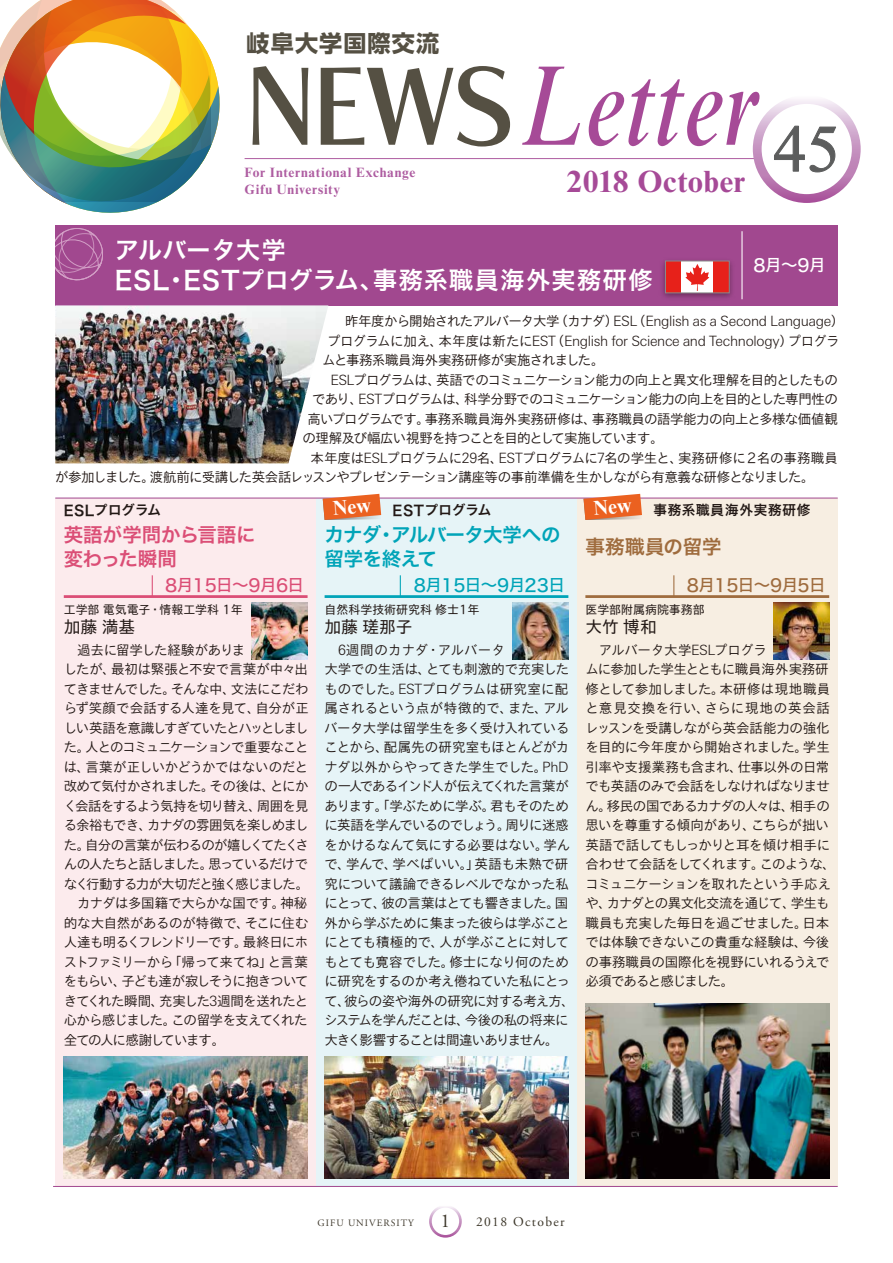
<style>
.page{position:relative;width:893px;height:1263px;background:#fff}
.page>*{position:absolute;margin:0;border:0;box-sizing:border-box;transform-origin:0 0}
.t1{font:italic condensed 116.55px "Times New Roman MT Std";color:#a64a97}
.t2{font:700 30.75px "Times New Roman MT Std";letter-spacing:.02em;color:#a64a97}
.t3{font:24px/29.7px "Hira Kaku Std N W6";letter-spacing:.055em;color:#fff}
.t4{font:700 23.1px "UD Shin Go Pro";letter-spacing:.05em;color:#555043}
.t5{font:19.5px/24px "Hira Kaku Std N W6";letter-spacing:-.035em;color:#00a4b8}
.t6{font:19.5px/24px "Hira Kaku Std N W6";letter-spacing:-.015em;color:#db4e76}
.t7{font:19.5px "Hira Kaku Std N W6";color:#9f6c3e}
.t8{font:19.5px "Adobe Garamond Pro";color:#3d372a}
.t9{font:17.7px "Hira Kaku Std N W5";color:#00a4b8}
.t10{font:17.7px "Hira Kaku Std N W5";color:#9f6c3e}
.t11{font:17.7px "Hira Kaku Std N W5";color:#db4e76}
.t12{font:16.8px "TB Go Std R";letter-spacing:-.005em;color:#221815}
.t13{font:16.5px "Hira Kaku Std N W5";color:#fff}
.t14{font:300 14.1px/19.5px "LT Univers Basic";letter-spacing:-.02em;color:#221815;text-align:center}
.t15{font:13.5px/19.5px "TB Go Std L";letter-spacing:-.05em;color:#221815}
.t16{font:13.5px "TB Go Std L";letter-spacing:-.07em;color:#221815}
.t17{font:13.5px "TB Go Std L";letter-spacing:-.03em;color:#221815}
.t18{font:13.5px "TB Go Std L";letter-spacing:-.08em;color:#221815}
.t19{font:13.5px "TB Go Std L";letter-spacing:-.09em;color:#221815}
.t20{font:13.5px "TB Go Std L";letter-spacing:-.075em;color:#221815}
.t21{font:700 13.5px/17px "Times New Roman MT Std";letter-spacing:.05em;color:#ae5da1}
.t22{font:13.5px "Hira Kaku Std N W6";letter-spacing:.05em;color:#221815}
.t23{font:13.5px "TB Go Std L";letter-spacing:-.085em;color:#221815}
.t24{font:13.5px "TB Go Std L";letter-spacing:-.1em;color:#221815}
.t25{font:13.5px "TB Go Std L";letter-spacing:-.105em;color:#221815}
.t26{font:13.5px "TB Go Std L";letter-spacing:-.015em;color:#221815}
.t27{font:13.5px "TB Go Std L";letter-spacing:-.01em;color:#221815}
.t28{font:13.5px "TB Go Std L";letter-spacing:-.025em;color:#221815}
.t29{font:13.5px "Adobe Garamond Pro";letter-spacing:.1em;color:#3d372a}
.t30{font:12px "TB Go Std R";letter-spacing:-.005em;color:#221815}
.t31{font:9.75px "Adobe Garamond Pro";letter-spacing:.1em;color:#3d372a}
.s1{font-family:"Chiaro Std B";font-style:normal;font-stretch:normal;font-size:104.1px;color:#555043}
.s2{font-size:25.65px}
.s3{font-size:17.7px}
.s4{font-family:"TB Go Std L";font-weight:400;font-size:13.5px}
.s5{font-family:"LT Univers Basic";font-weight:300;font-size:14.1px}
.s6{font-size:14.4px}
.s7{font-size:16.5px}
</style>
<div class="page">
<div style="left:577px;top:498px;width:261px;height:688px;background:#f7eee2"></div>
<div style="left:316px;top:498px;width:261px;height:688px;background:#e6f4f7"></div>
<div style="left:55px;top:498px;width:261px;height:688px;background:#fcebed"></div>
<div style="left:55px;top:225px;width:783px;height:81px;background:#a1488f"></div>
<svg style="left:55px;top:228px;width:48px;height:52px"></svg>
<img style="left:55px;top:305px;width:273px;height:158px">
<hr style="left:55px;top:498px;width:783px;height:1px;background:#a1488f">
<hr style="left:53px;top:1186px;width:785px;height:1px;background:#a1488f">
<img style="left:773px;top:603px;width:56px;height:56px">
<img style="left:585px;top:1004px;width:244px;height:174px">
<img style="left:512px;top:603px;width:56px;height:56px">
<img style="left:325px;top:1056px;width:243px;height:122px">
<img style="left:64px;top:1056px;width:244px;height:122px">
<img style="left:252px;top:603px;width:56px;height:56px">
<hr style="left:245px;top:158px;width:512px;height:1px;background:#ae5da1">
<svg style="left:753px;top:99px;width:108px;height:104px"></svg>
<hr style="left:741px;top:231px;width:1px;height:68px;background:#fff">
<svg style="left:0;top:0;width:220px;height:213px"></svg>
<img style="left:662px;top:260px;width:70px;height:38px">
<div style="left:665px;top:261px;width:64px;height:32px;background:#e7211a"></div>
<div style="left:681px;top:261px;width:32px;height:32px;background:#fff"></div>
<svg style="left:685px;top:264px;width:24px;height:27px"></svg>
<div style="left:665px;top:261px;width:64px;height:32px;border:1px solid #898989"></div>
<svg style="left:673px;top:575px;width:1px;height:20px"></svg>
<hr style="left:585px;top:595px;width:244px;height:3px;background:#9f6c3e">
<svg style="left:400px;top:575px;width:1px;height:20px"></svg>
<hr style="left:325px;top:595px;width:243px;height:3px;background:#00a4b8">
<svg style="left:152px;top:575px;width:1px;height:20px"></svg>
<hr style="left:64px;top:595px;width:244px;height:3px;background:#db4e76">
<svg style="left:429px;top:1207px;width:33px;height:30px"></svg>
<svg style="left:584px;top:494px;width:58px;height:26px;background:#e97944"></svg>
<svg style="left:323px;top:494px;width:59px;height:26px;background:#e77b49"></svg>
<h3 class="t4" style="left:247px;top:25px;width:194px">岐阜大学国際交流</h3>
<h1 class="t1" style="left:245px;top:39px;width:596px"><span class="s1">NEWS</span>Letter <sub>45</sub></h1>
<p class="t21" style="left:245px;top:163px;width:172px">For International Exchange<br>Gifu University</p>
<h2 class="t2" style="left:567px;top:163px;width:180px">2018 October</h2>
<h3 class="t3" style="left:115px;top:236px;width:539px">アルバータ大学<br><span class="s2">ESL</span>・<span class="s2">EST</span>プログラム、事務系職員海外実務研修</h3>
<p class="t13" style="left:754px;top:252px;width:74px"><span class="s3">8</span>月～<span class="s3">9</span>月</p>
<p class="t14" style="left:327px;top:311px;width:519px"><span class="s4">　昨年度から開始されたアルバータ大学（カナダ）</span>ESL<span class="s4">（</span>English as a Second Language<span class="s4">）プログラムに加え、本年度は新たに</span>EST<span class="s4">（</span>English for Science and Technology<span class="s4">）プログラ</span></p>
<p class="t15" style="left:322px;top:349px;width:284px">ムと事務系職員海外実務研修が実施されました。</p>
<p class="t16" style="left:330px;top:368px;width:509px"><span class="s5">ESL</span>プログラムは、英語でのコミュニケーション能力の向上と異文化理解を目的としたもの</p>
<p class="t18" style="left:312px;top:387px;width:527px">であり、<span class="s5">EST</span>プログラムは、科学分野でのコミュニケーション能力の向上を目的とした専門性の</p>
<p class="t15" style="left:307px;top:408px;width:532px">高いプログラムです。事務系職員海外実務研修は、事務職員の語学能力の向上と多様な価値観</p>
<p class="t20" style="left:302px;top:426px;width:363px">の理解及び幅広い視野を持つことを目的として実施しています。</p>
<p class="t17" style="left:298px;top:446px;width:542px">　本年度は<span class="s5">ESL</span>プログラムに<span class="s5">29</span>名、<span class="s5">EST</span>プログラムに<span class="s5">7</span>名の学生と、実務研修に２名の事務職員</p>
<p class="t16" style="left:55px;top:465px;width:761px">が参加しました。渡航前に受講した英会話レッスンやプレゼンテーション講座等の事前準備を生かしながら有意義な研修となりました。</p>
<p class="t22" style="left:64px;top:499px;width:99px"><span class="s6">ESL</span>プログラム</p>
<h3 class="t6" style="left:64px;top:523px;width:193px">英語が学問から言語に変わった瞬間</h3>
<h3 class="t11" style="left:165px;top:571px;width:140px">8<span class="s7">月</span>15<span class="s7">日～</span>9<span class="s7">月</span>6<span class="s7">日</span></h3>
<p class="t30" style="left:64px;top:599px;width:180px">工学部 電気電子・情報工学科 1年</p>
<p class="t12" style="left:64px;top:613px;width:73px">加藤 満基</p>
<p class="t15" style="left:77px;top:639px;width:170px">過去に留学した経験がありま</p>
<p class="t26" style="left:64px;top:658px;width:246px">したが、最初は緊張と不安で言葉が中々出</p>
<p class="t16" style="left:64px;top:677px;width:246px">てきませんでした。そんな中、文法にこだわ</p>
<p class="t27" style="left:64px;top:697px;width:247px">らず笑顔で会話する人達を見て、自分が正</p>
<p class="t23" style="left:64px;top:716px;width:246px">しい英語を意識しすぎていたとハッとしまし</p>
<p class="t18" style="left:64px;top:736px;width:246px">た。人とのコミュニケーションで重要なこと</p>
<p class="t17" style="left:64px;top:755px;width:246px">は、言葉が正しいかどうかではないのだと</p>
<p class="t15" style="left:64px;top:776px;width:246px">改めて気付かされました。その後は、とにか</p>
<p class="t19" style="left:64px;top:794px;width:246px">く会話をするよう気持を切り替え、周囲を見</p>
<p class="t19" style="left:64px;top:814px;width:246px">る余裕もでき、カナダの雰囲気を楽しめまし</p>
<p class="t15" style="left:64px;top:834px;width:247px">た。自分の言葉が伝わるのが嬉しくてたくさ</p>
<p class="t24" style="left:64px;top:853px;width:246px">んの人たちと話しました。思っているだけで</p>
<p class="t25" style="left:64px;top:872px;width:247px">なく行動する力が大切だと強く感じました。</p>
<p class="t17" style="left:77px;top:892px;width:232px">カナダは多国籍で大らかな国です。神秘</p>
<p class="t28" style="left:64px;top:911px;width:246px">的な大自然があるのが特徴で、そこに住む</p>
<p class="t16" style="left:64px;top:931px;width:246px">人達も明るくフレンドリーです。最終日にホ</p>
<p class="t15" style="left:64px;top:951px;width:246px">ストファミリーから「帰って来てね」と言葉</p>
<p class="t19" style="left:64px;top:970px;width:246px">をもらい、子ども達が寂しそうに抱きついて</p>
<p class="t15" style="left:64px;top:990px;width:246px">きてくれた瞬間、充実した<span class="s5">3</span>週間を送れたと</p>
<p class="t20" style="left:64px;top:1009px;width:245px">心から感じました。この留学を支えてくれた</p>
<p class="t18" style="left:64px;top:1028px;width:163px">全ての人に感謝しています。</p>
<p class="t22" style="left:393px;top:499px;width:100px"><span class="s6">EST</span>プログラム</p>
<h3 class="t5" style="left:325px;top:523px;width:238px">カナダ・アルバータ大学への留学を終えて</h3>
<h3 class="t9" style="left:414px;top:571px;width:153px">8<span class="s7">月</span>15<span class="s7">日～</span>9<span class="s7">月</span>23<span class="s7">日</span></h3>
<p class="t30" style="left:325px;top:599px;width:156px">自然科学技術研究科 修士1年</p>
<p class="t12" style="left:325px;top:613px;width:90px">加藤 瑳那子</p>
<p class="t15" style="left:325px;top:639px;width:252px;text-indent:14px"><span class="s5">6</span>週間のカナダ・アルバータ<br>大学での生活は、とても刺激的で充実したものでした。<span class="s5">EST</span>プログラムは研究室に配属されるという点が特徴的で、また、アルバータ大学は留学生を多く受け入れていることから、配属先の研究室もほとんどがカナダ以外からやってきた学生でした。<span class="s5">PhD</span>の一人であるインド人が伝えてくれた言葉があります。「学ぶために学ぶ。君もそのために英語を学んでいるのでしょう。周りに迷惑をかけるなんて気にする必要はない。学んで、学んで、学べばいい。」英語も未熟で研究について議論できるレベルでなかった私にとって、彼の言葉はとても響きました。国外から学ぶために集まった彼らは学ぶことにとても積極的で、人が学ぶことに対してもとても寛容でした。修士になり何のために研究をするのか考え倦ねていた私にとって、彼らの姿や海外の研究に対する考え方、システムを学んだことは、今後の私の将来に大きく影響することは間違いありません。</p>
<p class="t22" style="left:653px;top:499px;width:159px">事務系職員海外実務研修</p>
<h3 class="t7" style="left:585px;top:532px;width:138px">事務職員の留学</h3>
<h3 class="t10" style="left:687px;top:571px;width:140px">8<span class="s7">月</span>15<span class="s7">日～</span>9<span class="s7">月</span>5<span class="s7">日</span></h3>
<p class="t30" style="left:585px;top:599px;width:121px">医学部附属病院事務部</p>
<p class="t12" style="left:585px;top:613px;width:73px">大竹 博和</p>
<p class="t15" style="left:585px;top:639px;width:252px;text-indent:13px">アルバータ大学<span class="s5">ESL</span>プログラ<br>ムに参加した学生とともに職員海外実務研修として参加しました。本研修は現地職員と意見交換を行い、さらに現地の英会話レッスンを受講しながら英会話能力の強化を目的に今年度から開始されました。学生引率や支援業務も含まれ、仕事以外の日常でも英語のみで会話をしなければなりません。移民の国であるカナダの人々は、相手の思いを尊重する傾向があり、こちらが拙い英語で話してもしっかりと耳を傾け相手に合わせて会話をしてくれます。このような、コミュニケーションを取れたという手応えや、カナダとの異文化交流を通じて、学生も職員も充実した毎日を過ごせました。日本では体験できないこの貴重な経験は、今後の事務職員の国際化を視野にいれるうえで必須であると感じました。</p>
<p class="t31" style="left:318px;top:1217px;width:98px">GIFU UNIVERSITY</p>
<h3 class="t8" style="left:441px;top:1209px;width:11px">1</h3>
<p class="t29" style="left:476px;top:1214px;width:90px">2018 October</p>
</div>
